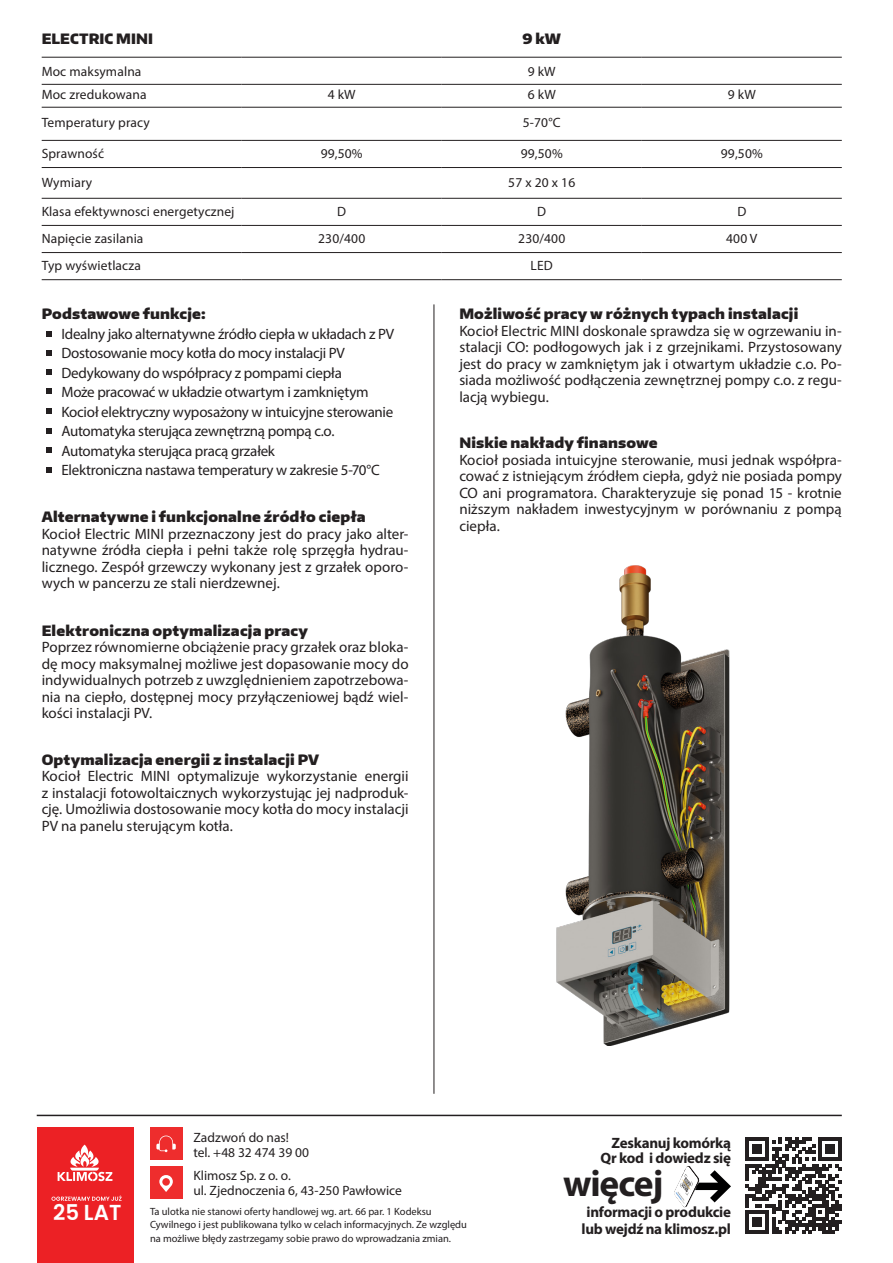
<style>
.page{position:relative;width:893px;height:1263px;background:#fff}
.page>*{position:absolute;margin:0;border:0;box-sizing:border-box;transform-origin:0 0}
.t1{font:700 37.5px "Myriad Pro";letter-spacing:-.03em;color:#231f20}
.t2{font:600 21.6px "Poppins";color:#fff}
.t3{font:15px/16.5px "Myriad Pro";letter-spacing:-.01em;color:#231f20;text-align:justify}
.t4{font:700 15px/15px "Myriad Pro";letter-spacing:-.02em;color:#231f20;text-align:right}
.t5{font:900 14.25px "Encode Sans Normal";letter-spacing:.01em;color:#231f20}
.t6{font:13.5px/15px "Myriad Pro";letter-spacing:.01em;color:#231f20}
.t7{font:10.5px/13.5px "Myriad Pro";color:#231f20}
</style>
<div class="page">
<hr style="left:434px;top:304px;width:1px;height:790px;background:#231f20">
<div style="left:37px;top:1128px;width:96px;height:135px;background:#ec2125"></div>
<svg style="left:51px;top:1195px;width:71px;height:6px"></svg>
<svg style="left:58px;top:1144px;width:54px;height:37px"></svg>
<div style="left:150px;top:1128px;width:32px;height:32px;background:#ee2d2d"></div>
<svg style="left:156px;top:1135px;width:20px;height:17px"></svg>
<div style="left:150px;top:1166px;width:32px;height:32px;background:#ee2d2d"></div>
<svg style="left:159px;top:1175px;width:14px;height:17px"></svg>
<div style="left:162px;top:1178px;width:8px;height:8px;background:#ee2d2d;border-radius:50%"></div>
<hr style="left:37px;top:1115px;width:805px;height:1px;background:#231f20">
<hr style="left:42px;top:57px;width:200px;height:1px;background:#231f20">
<hr style="left:242px;top:57px;width:200px;height:1px;background:#231f20">
<hr style="left:442px;top:57px;width:200px;height:1px;background:#231f20">
<hr style="left:642px;top:57px;width:200px;height:1px;background:#231f20">
<hr style="left:42px;top:84px;width:200px;height:1px;background:#231f20">
<hr style="left:242px;top:84px;width:200px;height:1px;background:#231f20">
<hr style="left:442px;top:84px;width:200px;height:1px;background:#231f20">
<hr style="left:642px;top:84px;width:200px;height:1px;background:#231f20">
<hr style="left:42px;top:107px;width:200px;height:1px;background:#231f20">
<hr style="left:242px;top:107px;width:200px;height:1px;background:#231f20">
<hr style="left:442px;top:107px;width:200px;height:1px;background:#231f20">
<hr style="left:642px;top:107px;width:200px;height:1px;background:#231f20">
<hr style="left:42px;top:140px;width:200px;height:1px;background:#231f20">
<hr style="left:242px;top:140px;width:200px;height:1px;background:#231f20">
<hr style="left:442px;top:140px;width:200px;height:1px;background:#231f20">
<hr style="left:642px;top:140px;width:200px;height:1px;background:#231f20">
<hr style="left:42px;top:167px;width:200px;height:1px;background:#231f20">
<hr style="left:242px;top:167px;width:200px;height:1px;background:#231f20">
<hr style="left:442px;top:167px;width:200px;height:1px;background:#231f20">
<hr style="left:642px;top:167px;width:200px;height:1px;background:#231f20">
<hr style="left:42px;top:198px;width:200px;height:1px;background:#231f20">
<hr style="left:242px;top:198px;width:200px;height:1px;background:#231f20">
<hr style="left:442px;top:198px;width:200px;height:1px;background:#231f20">
<hr style="left:642px;top:198px;width:200px;height:1px;background:#231f20">
<hr style="left:42px;top:225px;width:200px;height:1px;background:#231f20">
<hr style="left:242px;top:225px;width:200px;height:1px;background:#231f20">
<hr style="left:442px;top:225px;width:200px;height:1px;background:#231f20">
<hr style="left:642px;top:225px;width:200px;height:1px;background:#231f20">
<hr style="left:42px;top:252px;width:200px;height:1px;background:#231f20">
<hr style="left:242px;top:252px;width:200px;height:1px;background:#231f20">
<hr style="left:442px;top:252px;width:200px;height:1px;background:#231f20">
<hr style="left:642px;top:252px;width:200px;height:1px;background:#231f20">
<hr style="left:42px;top:279px;width:200px;height:1px;background:#231f20">
<hr style="left:242px;top:279px;width:200px;height:1px;background:#231f20">
<hr style="left:442px;top:279px;width:200px;height:1px;background:#231f20">
<hr style="left:642px;top:279px;width:200px;height:1px;background:#231f20">
<svg style="left:674px;top:1166px;width:57px;height:42px"></svg>
<svg style="left:745px;top:1137px;width:97px;height:97px"></svg>
<img style="left:556px;top:565px;width:174px;height:480px">
<svg style="left:46px;top:331px;width:6px;height:6px"></svg>
<svg style="left:46px;top:350px;width:6px;height:6px"></svg>
<svg style="left:46px;top:369px;width:6px;height:6px"></svg>
<svg style="left:46px;top:388px;width:6px;height:5px"></svg>
<svg style="left:46px;top:409px;width:6px;height:5px"></svg>
<svg style="left:46px;top:428px;width:6px;height:6px"></svg>
<svg style="left:46px;top:447px;width:6px;height:6px"></svg>
<svg style="left:46px;top:467px;width:6px;height:6px"></svg>
<p class="t5" style="left:42px;top:30px;width:113px">ELECTRIC MINI</p>
<p class="t5" style="left:522px;top:30px;width:40px">9 kW</p>
<p class="t6" style="left:42px;top:64px;width:101px">Moc maksymalna</p>
<p class="t6" style="left:528px;top:64px;width:29px">9 kW</p>
<p class="t6" style="left:42px;top:86px;width:107px">Moc zredukowana</p>
<p class="t6" style="left:328px;top:86px;width:29px">4 kW</p>
<p class="t6" style="left:528px;top:86px;width:29px">6 kW</p>
<p class="t6" style="left:728px;top:86px;width:29px">9 kW</p>
<p class="t6" style="left:42px;top:114px;width:110px">Temperatury pracy</p>
<p class="t6" style="left:523px;top:114px;width:39px">5-70°C</p>
<p class="t6" style="left:42px;top:146px;width:64px">Sprawność</p>
<p class="t6" style="left:321px;top:146px;width:43px">99,50%</p>
<p class="t6" style="left:521px;top:146px;width:43px">99,50%</p>
<p class="t6" style="left:721px;top:146px;width:43px">99,50%</p>
<p class="t6" style="left:42px;top:175px;width:52px">Wymiary</p>
<p class="t6" style="left:508px;top:175px;width:68px">57 x 20 x 16</p>
<p class="t6" style="left:42px;top:204px;width:194px">Klasa efektywnosci energetycznej</p>
<p class="t6" style="left:337px;top:204px;width:10px">D</p>
<p class="t6" style="left:537px;top:204px;width:10px">D</p>
<p class="t6" style="left:737px;top:204px;width:10px">D</p>
<p class="t6" style="left:42px;top:231px;width:103px">Napięcie zasilania</p>
<p class="t6" style="left:318px;top:231px;width:48px">230/400</p>
<p class="t6" style="left:518px;top:231px;width:48px">230/400</p>
<p class="t6" style="left:726px;top:231px;width:33px">400 V</p>
<p class="t6" style="left:42px;top:258px;width:101px">Typ wyświetlacza</p>
<p class="t6" style="left:531px;top:258px;width:24px">LED</p>
<p class="t5" style="left:42px;top:304px;width:166px">Podstawowe funkcje:</p>
<p class="t3" style="left:61px;top:324px;width:334px;line-height:19.5px;text-align:left">Idealny jako alternatywne źródło ciepła w układach z PV Dostosowanie mocy kotła do mocy instalacji PV Dedykowany do współpracy z pompami ciepła<br>Może pracować w układzie otwartym i zamkniętym Kocioł elektryczny wyposażony w intuicyjne sterowanie Automatyka sterująca zewnętrzną pompą c.o.<br>Automatyka sterująca pracą grzałek<br>Elektroniczna nastawa temperatury w zakresie 5-70°C</p>
<p class="t5" style="left:42px;top:508px;width:326px">Alternatywne i funkcjonalne źródło ciepła</p>
<p class="t3" style="left:42px;top:525px;width:368px">Kocioł Electric MINI przeznaczony jest do pracy jako alter&shy;natywne źródła ciepła i pełni także rolę sprzęgła hydrau&shy;licznego. Zespół grzewczy wykonany jest z grzałek oporo&shy;wych w pancerzu ze stali nierdzewnej.</p>
<p class="t5" style="left:42px;top:621px;width:268px">Elektroniczna optymalizacja pracy</p>
<p class="t3" style="left:42px;top:639px;width:368px">Poprzez równomierne obciążenie pracy grzałek oraz bloka&shy;dę mocy maksymalnej możliwe jest dopasowanie mocy do indywidualnych potrzeb z uwzględnieniem zapotrzebowa&shy;nia na ciepło, dostępnej mocy przyłączeniowej bądź wiel&shy;kości instalacji PV.</p>
<p class="t5" style="left:42px;top:750px;width:279px">Optymalizacja energii z instalacji PV</p>
<p class="t3" style="left:42px;top:768px;width:368px">Kocioł Electric MINI optymalizuje wykorzystanie energii z instalacji fotowoltaicznych wykorzystując jej nadproduk&shy;cję. Umożliwia dostosowanie mocy kotła do mocy instalacji PV na panelu sterującym kotła.</p>
<p class="t5" style="left:459px;top:304px;width:340px">Możliwość pracy w różnych typach instalacji</p>
<p class="t3" style="left:459px;top:322px;width:384px">Kocioł Electric MINI doskonale sprawdza się w ogrzewaniu in&shy;stalacji CO: podłogowych jak i z grzejnikami. Przystosowany jest do pracy w zamkniętym jak i otwartym układzie c.o. Po&shy;siada możliwość podłączenia zewnętrznej pompy c.o. z regu&shy;lacją wybiegu.</p>
<p class="t5" style="left:459px;top:433px;width:200px">Niskie nakłady finansowe</p>
<p class="t3" style="left:459px;top:451px;width:384px">Kocioł posiada intuicyjne sterowanie, musi jednak współpra&shy;cować z istniejącym źródłem ciepła, gdyż nie posiada pompy CO ani programatora. Charakteryzuje się ponad 15 - krotnie niższym nakładem inwestycyjnym w porównaniu z pompą ciepła.</p>
<h2 class="t2" style="left:53px;top:1200px;width:70px">25 LAT</h2>
<p class="t6" style="left:193px;top:1129px;width:117px">Zadzwoń do nas! tel. +48 32 474 39 00</p>
<p class="t6" style="left:193px;top:1168px;width:210px">Klimosz Sp. z o. o.<br>ul. Zjednoczenia 6, 43-250 Pawłowice</p>
<p class="t7" style="left:150px;top:1204px;width:318px">Ta ulotka nie stanowi oferty handlowej wg. art. 66 par. 1 Kodeksu<br>Cywilnego i jest publikowana tylko w celach informacyjnych. Ze względu na możliwe błędy zastrzegamy sobie prawo do wprowadzania zmian.</p>
<p class="t4" style="left:601px;top:1135px;width:132px">Zeskanuj komórką<br>Qr kod i dowiedz się</p>
<h1 class="t1" style="left:563px;top:1159px;width:102px">więcej</h1>
<p class="t4" style="left:581px;top:1203px;width:151px;line-height:16.5px;text-align:center">informacji o produkcie lub wejdź na klimosz.pl</p>
</div>
